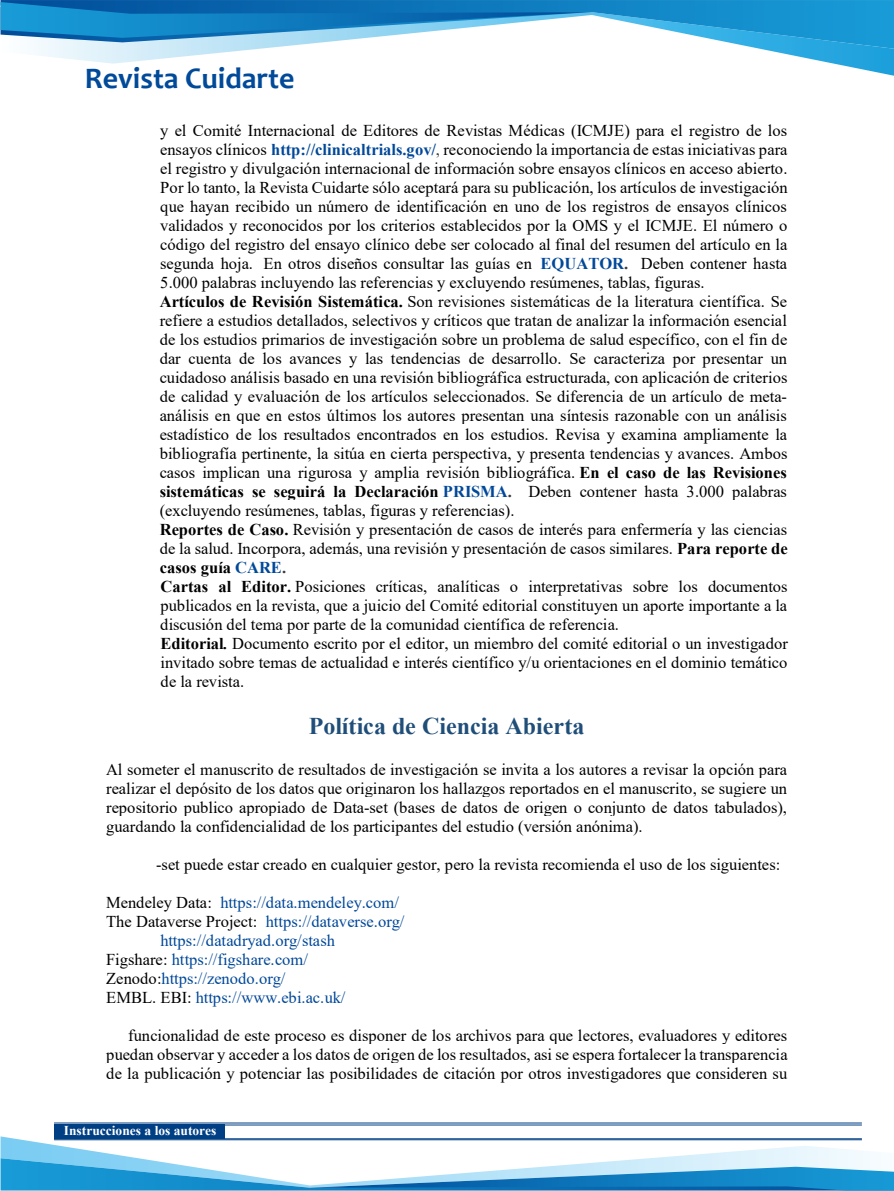
<style>
.page{position:relative;width:894px;height:1191px;background:#fff}
.page>*{position:absolute;margin:0;border:0;box-sizing:border-box;transform-origin:0 0}
.t1{font:700 30px "Candara";color:#004a99}
.t2{font:700 24px "Times New Roman";color:#1f4e79}
.t3{font:16.5px/19px "Times New Roman";letter-spacing:-.005em;color:#000;text-align:justify}
.t4{font:16.5px/19px "Times New Roman";letter-spacing:-.005em;color:#004899}
.t5{font:700 13.5px "Times New Roman";color:#fff}
.s1{font-weight:700;color:#004899}
.s2{color:#3a3a3c}
.s3{font-weight:700;color:#3a3a3c}
.s4{font-weight:700}
.s5{font-weight:700;font-style:italic}
.s6{color:#000}
</style>
<div class="page">
<hr style="left:54px;top:1125px;width:807px;height:1px;background:#003f84">
<hr style="left:54px;top:1123px;width:807px;height:1px;background:#003f84">
<div style="left:54px;top:1124px;width:170px;height:14px;background:#003f84"></div>
<svg style="left:34px;top:49px;width:859px;height:27px"></svg>
<svg style="left:1px;top:0;width:892px;height:49px"></svg>
<svg style="left:1px;top:2px;width:590px;height:40px"></svg>
<svg style="left:1px;top:1136px;width:869px;height:22px"></svg>
<svg style="left:1px;top:1158px;width:892px;height:33px"></svg>
<h1 class="t1" style="left:85px;top:59px;width:211px">Revista Cuidarte</h1>
<p class="t3" style="left:160px;top:121px;width:629px">y el Comité Internacional de Editores de Revistas Médicas (ICMJE) para el registro de los ensayos clínicos <span class="s1">http://clinicaltrials.gov/</span><span class="s2">,</span> reconociendo la importancia de estas iniciativas para el registro y divulgación internacional de información sobre ensayos clínicos en acceso abierto.<br>Por lo tanto, la Revista Cuidarte sólo aceptará para su publicación, los artículos de investigación que hayan recibido un número de identificación en uno de los registros de ensayos clínicos validados y reconocidos por los criterios establecidos por la OMS y el ICMJE. El número o código del registro del ensayo clínico debe ser colocado al final del resumen del artículo en la segunda hoja. En otros diseños consultar las guías en</p>
<p class="t3" style="left:160px;top:254px;width:629px;text-align:left;text-indent:380px"><span class="s1">EQUATOR</span><span class="s3">.</span> Deben contener hasta 5.000 palabras incluyendo las referencias y excluyendo resúmenes, tablas, figuras.<br><span class="s4">Artículos de Revisión Sistemática.</span> Son revisiones sistemáticas de la literatura científica. Se refiere a estudios detallados, selectivos y críticos que tratan de analizar la información esencial de los estudios primarios de investigación sobre un problema de salud específico, con el fin de dar cuenta de los avances y las tendencias de desarrollo. Se caracteriza por presentar un cuidadoso análisis basado en una revisión bibliográfica estructurada, con aplicación de criterios de calidad y evaluación de los artículos seleccionados. Se diferencia de un artículo de meta&shy;análisis en que en estos últimos los autores presentan una síntesis razonable con un análisis estadístico de los resultados encontrados en los estudios. Revisa y examina ampliamente la bibliografía pertinente, la sitúa en cierta perspectiva, y presenta tendencias y avances. Ambos casos implican una rigurosa y amplia revisión bibliográfica. <span class="s4">En el caso de las Revisiones sistemáticas se seguirá la Declaración</span> <span class="s1">PRISMA</span><span class="s3">.</span> Deben contener hasta 3.000 palabras (excluyendo resúmenes, tablas, figuras y referencias).<br><span class="s4">Reportes de Caso.</span> Revisión y presentación de casos de interés para enfermería y las ciencias de la salud. Incorpora, además, una revisión y presentación de casos similares. <span class="s4">Para reporte de casos guía</span> <span class="s1">CARE</span><span class="s3">.<br></span><span class="s4">Cartas al Editor.</span> Posiciones críticas, analíticas o interpretativas sobre los documentos publicados en la revista, que a juicio del Comité editorial constituyen un aporte importante a la discusión del tema por parte de la comunidad científica de referencia.<br><span class="s4">Editorial</span><span class="s5">.</span> Documento escrito por el editor, un miembro del comité editorial o un investigador invitado sobre temas de actualidad e interés científico y/u orientaciones en el dominio temático de la revista.</p>
<h2 class="t2" style="left:309px;top:709px;width:277px">Política de Ciencia Abierta</h2>
<p class="t3" style="left:106px;top:760px;width:682px">Al someter el manuscrito de resultados de investigación se invita a los autores a revisar la opción para realizar el depósito de los datos que originaron los hallazgos reportados en el manuscrito, se sugiere un repositorio publico apropiado de Data-set (bases de datos de origen o conjunto de datos tabulados), guardando la confidencialidad de los participantes del estudio (versión anónima).</p>
<p class="t3" style="left:156px;top:854px;width:625px">-set puede estar creado en cualquier gestor, pero la revista recomienda el uso de los siguientes:</p>
<p class="t3" style="left:106px;top:893px;width:153px">Mendeley Data:<br>The Dataverse Project:</p>
<p class="t4" style="left:106px;top:949px;width:241px"><span class="s6">Figshare:</span> https://figshare.com/<br><span class="s6">Zenodo:</span>https://zenodo.org/<br><span class="s6">EMBL. EBI:</span> https://www.ebi.ac.uk/</p>
<p class="t3" style="left:106px;top:1025px;width:683px;text-indent:22px">funcionalidad de este proceso es disponer de los archivos para que lectores, evaluadores y editores puedan observar y acceder a los datos de origen de los resultados, asi se espera fortalecer la transparencia de la publicación y potenciar las posibilidades de citación por otros investigadores que consideren su</p>
<p class="t4" style="left:220px;top:893px;width:180px">https://data.mendeley.com/</p>
<p class="t4" style="left:266px;top:911px;width:140px">https://dataverse.org/</p>
<p class="t4" style="left:160px;top:930px;width:176px">https://datadryad.org/stash</p>
<p class="t5" style="left:64px;top:1121px;width:154px">Instrucciones a los autores</p>
</div>
